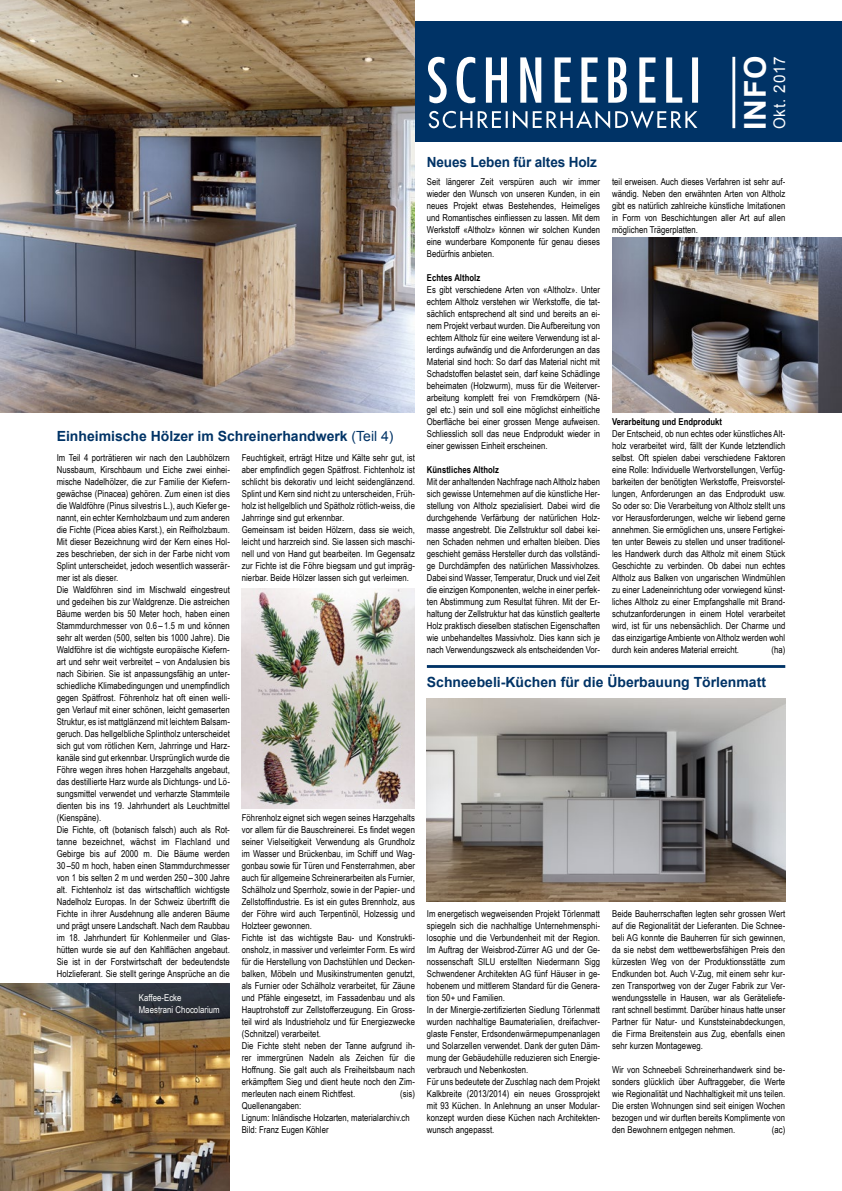
<style>
.page{position:relative;width:842px;height:1191px;background:#fff}
.page>*{position:absolute;margin:0;border:0;box-sizing:border-box;transform-origin:0 0}
.t1{font:700 30px "Arial";color:#fff}
.t2{font:16px "Arial";letter-spacing:.06em;color:#fff;scale:.95 1}
.t3{font:700 14px "Arial";color:#036}
.t4{font:9.5px/12px "Arial Narrow";letter-spacing:.01em;color:#000;text-align:justify}
.t5{font:700 9.5px "Arial Narrow";letter-spacing:.005em;color:#000}
.t6{font:9.5px/12px "Arial Narrow";letter-spacing:.005em;color:#fff}
.s1{font-weight:400}
</style>
<div class="page">
<div style="left:0;top:21px;width:842px;height:121px;background:#036"></div>
<hr style="left:732px;top:57px;width:3px;height:71px;background:#fff">
<svg style="left:429px;top:110px;width:268px;height:19px"></svg>
<svg style="left:428px;top:57px;width:270px;height:46px"></svg>
<img style="left:0;top:0;width:415px;height:413px">
<img style="left:0;top:983px;width:230px;height:208px">
<img style="left:427px;top:698px;width:358px;height:203px">
<hr style="left:427px;top:665px;width:358px;height:3px;background:#036">
<img style="left:612px;top:238px;width:230px;height:175px">
<img style="left:242px;top:588px;width:173px;height:220px">
<h3 class="t3" style="left:57px;top:427px;width:338px">Einheimische Hölzer im Schreinerhandwerk <span class="s1">(Teil 4)</span></h3>
<p class="t4" style="left:242px;top:451px;width:175px;text-align:left">Feuchtigkeit, erträgt Hitze und Kälte sehr gut, ist aber empfindlich gegen Spätfrost. Fichtenholz ist schlicht bis dekorativ und leicht seidenglänzend.<br>Splint und Kern sind nicht zu unterscheiden, Früh&shy;holz ist hellgelblich und Spätholz rötlich-weiss, die Jahrringe sind gut erkennbar.<br>Gemeinsam ist beiden Hölzern, dass sie weich, leicht und harzreich sind. Sie lassen sich maschi&shy;nell und von Hand gut bearbeiten. Im Gegensatz zur Fichte ist die Föhre biegsam und gut impräg&shy;nierbar. Beide Hölzer lassen sich gut verleimen.</p>
<p class="t4" style="left:57px;top:451px;width:175px;text-align:left">Im Teil 4 porträtieren wir nach den Laubhölzern Nussbaum, Kirschbaum und Eiche zwei einhei&shy;mische Nadelhölzer, die zur Familie der Kiefern&shy;gewächse (Pinacea) gehören. Zum einen ist dies die Waldföhre (Pinus silvestris L.), auch Kiefer ge&shy;nannt, ein echter Kernholzbaum und zum anderen die Fichte (Picea abies Karst.), ein Reifholzbaum.<br>Mit dieser Bezeichnung wird der Kern eines Hol&shy;zes beschrieben, der sich in der Farbe nicht vom Splint unterscheidet, jedoch wesentlich wasserär&shy;mer ist als dieser.<br>Die Waldföhren sind im Mischwald eingestreut und gedeihen bis zur Waldgrenze. Die astreichen Bäume werden bis 50 Meter hoch, haben einen Stammdurchmesser von 0.6 – 1.5 m und können sehr alt werden (500, selten bis 1000 Jahre). Die Waldföhre ist die wichtigste europäische Kiefern&shy;art und sehr weit verbreitet – von Andalusien bis nach Sibirien. Sie ist anpassungsfähig an unter&shy;schiedliche Klimabedingungen und unempfindlich gegen Spätfrost. Föhrenholz hat oft einen welli&shy;gen Verlauf mit einer schönen, leicht gemaserten Struktur, es ist mattglänzend mit leichtem Balsam&shy;geruch. Das hellgelbliche Splintholz unterscheidet sich gut vom rötlichen Kern, Jahrringe und Harz&shy;kanäle sind gut erkennbar. Ursprünglich wurde die Föhre wegen ihres hohen Harzgehalts angebaut, das destillierte Harz wurde als Dichtungs- und Lö&shy;sungsmittel verwendet und verharzte Stammteile dienten bis ins 19. Jahrhundert als Leuchtmittel (Kienspäne).<br>Die Fichte, oft (botanisch falsch) auch als Rot&shy;tanne bezeichnet, wächst im Flachland und Gebirge bis auf 2000 m. Die Bäume werden 30 –50 m hoch, haben einen Stammdurchmesser von 1 bis selten 2 m und werden 250 – 300 Jahre alt. Fichtenholz ist das wirtschaftlich wichtigste Nadelholz Europas. In der Schweiz übertrifft die Fichte in ihrer Ausdehnung alle anderen Bäume und prägt unsere Landschaft. Nach dem Raubbau im 18. Jahrhundert für Kohlenmeiler und Glas&shy;hütten wurde sie auf den Kahlflächen angebaut.<br>Sie ist in der Forstwirtschaft der bedeutendste Holzlieferant. Sie stellt geringe Ansprüche an die</p>
<p class="t4" style="left:242px;top:811px;width:175px;text-align:left">Föhrenholz eignet sich wegen seines Harzgehalts vor allem für die Bauschreinerei. Es findet wegen seiner Vielseitigkeit Verwendung als Grundholz im Wasser und Brückenbau, im Schiff und Wag&shy;gonbau sowie für Türen und Fensterrahmen, aber auch für allgemeine Schreinerarbeiten als Furnier, Schälholz und Sperrholz, sowie in der Papier- und Zellstoffindustrie. Es ist ein gutes Brennholz, aus der Föhre wird auch Terpentinöl, Holzessig und Holzteer gewonnen.<br>Fichte ist das wichtigste Bau- und Konstrukti&shy;onsholz, in massiver und verleimter Form. Es wird für die Herstellung von Dachstühlen und Decken&shy;balken, Möbeln und Musikinstrumenten genutzt, als Furnier oder Schälholz verarbeitet, für Zäune und Pfähle eingesetzt, im Fassadenbau und als Hauptrohstoff zur Zellstofferzeugung. Ein Gross&shy;teil wird als Industrieholz und für Energiezwecke (Schnitzel) verarbeitet.<br>Die Fichte steht neben der Tanne aufgrund ih&shy;rer immergrünen Nadeln als Zeichen für die Hoffnung. Sie galt auch als Freiheitsbaum nach erkämpftem Sieg und dient heute noch den Zim&shy;merleuten nach einem Richtfest.</p>
<p class="t6" style="left:139px;top:991px;width:83px">Kaffee-Ecke<br>Maestrani Chocolarium</p>
<p class="t4" style="left:400px;top:1087px;width:16px">(sis)</p>
<p class="t4" style="left:242px;top:1099px;width:169px;text-align:left">Quellenangaben:<br>Lignum: Inländische Holzarten, materialarchiv.ch<br>Bild: Franz Eugen Köhler</p>
<h3 class="t3" style="left:427px;top:153px;width:172px">Neues Leben für altes Holz</h3>
<p class="t4" style="left:427px;top:175px;width:175px">Seit längerer Zeit verspüren auch wir immer wieder den Wunsch von unseren Kunden, in ein neues Projekt etwas Bestehendes, Heimeliges und Romantisches einfliessen zu lassen. Mit dem Werkstoff «Altholz» können wir solchen Kunden eine wunderbare Komponente für genau dieses Bedürfnis anbieten.</p>
<p class="t5" style="left:427px;top:270px;width:55px">Echtes Altholz</p>
<p class="t4" style="left:427px;top:283px;width:175px">Es gibt verschiedene Arten von «Altholz». Unter echtem Altholz verstehen wir Werkstoffe, die tat&shy;sächlich entsprechend alt sind und bereits an ei&shy;nem Projekt verbaut wurden. Die Aufbereitung von echtem Altholz für eine weitere Verwendung ist al&shy;lerdings aufwändig und die Anforderungen an das Material sind hoch: So darf das Material nicht mit Schadstoffen belastet sein, darf keine Schädlinge beheimaten (Holzwurm), muss für die Weiterver&shy;arbeitung komplett frei von Fremdkörpern (Nä&shy;gel etc.) sein und soll eine möglichst einheitliche Oberfläche bei einer grossen Menge aufweisen.<br>Schliesslich soll das neue Endprodukt wieder in einer gewissen Einheit erscheinen.</p>
<p class="t5" style="left:427px;top:462px;width:74px">Künstliches Altholz</p>
<p class="t4" style="left:427px;top:475px;width:175px">Mit der anhaltenden Nachfrage nach Altholz haben sich gewisse Unternehmen auf die künstliche Her&shy;stellung von Altholz spezialisiert. Dabei wird die durchgehende Verfärbung der natürlichen Holz&shy;masse angestrebt. Die Zellstruktur soll dabei kei&shy;nen Schaden nehmen und erhalten bleiben. Dies geschieht gemäss Hersteller durch das vollständi&shy;ge Durchdämpfen des natürlichen Massivholzes.<br>Dabei sind Wasser, Temperatur, Druck und viel Zeit die einzigen Komponenten, welche in einer perfek&shy;ten Abstimmung zum Resultat führen. Mit der Er&shy;haltung der Zellstruktur hat das künstlich gealterte Holz praktisch dieselben statischen Eigenschaften wie unbehandeltes Massivholz. Dies kann sich je nach Verwendungszweck als entscheidenden Vor-</p>
<h1 class="t1" style="left:735px;top:130px;width:76px;rotate:-90deg">INFO</h1>
<h2 class="t2" style="left:769px;top:129px;width:78px;rotate:-90deg">Okt. 2017</h2>
<p class="t4" style="left:612px;top:175px;width:175px">teil erweisen. Auch dieses Verfahren ist sehr auf&shy;wändig. Neben den erwähnten Arten von Altholz gibt es natürlich zahlreiche künstliche Imitationen in Form von Beschichtungen aller Art auf allen möglichen Trägerplatten.</p>
<p class="t5" style="left:612px;top:414px;width:112px">Verarbeitung und Endprodukt</p>
<p class="t4" style="left:612px;top:427px;width:175px">Der Entscheid, ob nun echtes oder künstliches Alt&shy;holz verarbeitet wird, fällt der Kunde letztendlich selbst. Oft spielen dabei verschiedene Faktoren eine Rolle: Individuelle Wertvorstellungen, Verfüg&shy;barkeiten der benötigten Werkstoffe, Preisvorstel&shy;lungen, Anforderungen an das Endprodukt usw.<br>So oder so: Die Verarbeitung von Altholz stellt uns vor Herausforderungen, welche wir liebend gerne annehmen. Sie ermöglichen uns, unsere Fertigkei&shy;ten unter Beweis zu stellen und unser traditionel&shy;les Handwerk durch das Altholz mit einem Stück Geschichte zu verbinden. Ob dabei nun echtes Altholz aus Balken von ungarischen Windmühlen zu einer Ladeneinrichtung oder vorwiegend künst&shy;liches Altholz zu einer Empfangshalle mit Brand&shy;schutzanforderungen in einem Hotel verarbeitet wird, ist für uns nebensächlich. Der Charme und das einzigartige Ambiente von Altholz werden wohl durch kein anderes Material erreicht.</p>
<p class="t4" style="left:771px;top:643px;width:15px">(ha)</p>
<h3 class="t3" style="left:427px;top:673px;width:341px">Schneebeli-Küchen für die Überbauung Törlenmatt</h3>
<p class="t4" style="left:427px;top:907px;width:175px;text-align:left">Im energetisch wegweisenden Projekt Törlenmatt spiegeln sich die nachhaltige Unternehmensphi&shy;losophie und die Verbundenheit mit der Region.<br>Im Auftrag der Weisbrod-Zürrer AG und der Ge&shy;nossenschaft SILU erstellten Niedermann Sigg Schwendener Architekten AG fünf Häuser in ge&shy;hobenem und mittlerem Standard für die Genera&shy;tion 50+ und Familien.<br>In der Minergie-zertifizierten Siedlung Törlenmatt wurden nachhaltige Baumaterialien, dreifachver&shy;glaste Fenster, Erdsondenwärmepumpenanlagen und Solarzellen verwendet. Dank der guten Däm&shy;mung der Gebäudehülle reduzieren sich Energie&shy;verbrauch und Nebenkosten.<br>Für uns bedeutete der Zuschlag nach dem Projekt Kalkbreite (2013/2014) ein neues Grossprojekt mit 93 Küchen. In Anlehnung an unser Modular&shy;konzept wurden diese Küchen nach Architekten&shy;wunsch angepasst.</p>
<p class="t4" style="left:612px;top:907px;width:175px">Beide Bauherrschaften legten sehr grossen Wert auf die Regionalität der Lieferanten. Die Schnee&shy;beli AG konnte die Bauherren für sich gewinnen, da sie nebst dem wettbewerbsfähigen Preis den kürzesten Weg von der Produktionsstätte zum Endkunden bot. Auch V-Zug, mit einem sehr kur&shy;zen Transportweg von der Zuger Fabrik zur Ver&shy;wendungsstelle in Hausen, war als Geräteliefe&shy;rant schnell bestimmt. Darüber hinaus hatte unser Partner für Natur- und Kunststeinabdeckungen, die Firma Breitenstein aus Zug, ebenfalls einen sehr kurzen Montageweg.</p>
<p class="t4" style="left:612px;top:1063px;width:175px">Wir von Schneebeli Schreinerhandwerk sind be&shy;sonders glücklich über Auftraggeber, die Werte wie Regionalität und Nachhaltigkeit mit uns teilen.<br>Die ersten Wohnungen sind seit einigen Wochen bezogen und wir durften bereits Komplimente von den Bewohnern entgegen nehmen.</p>
<p class="t4" style="left:772px;top:1123px;width:15px">(ac)</p>
</div>
